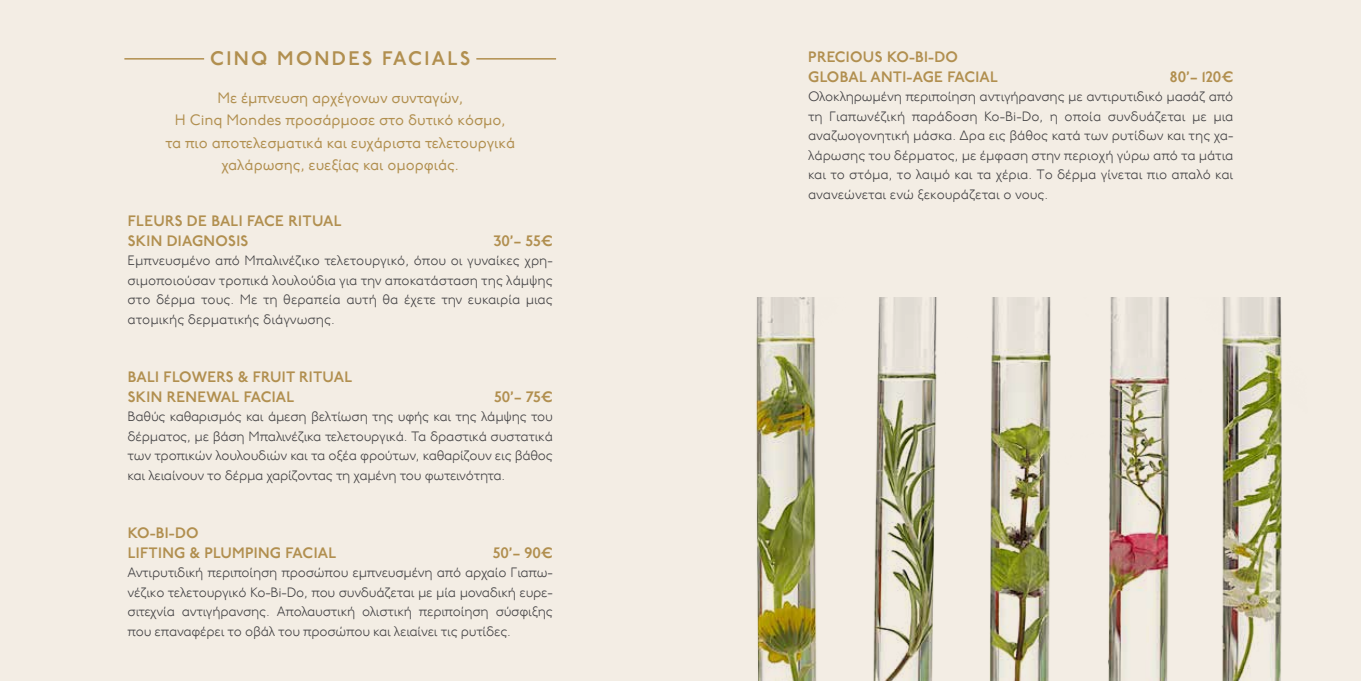
<style>
.page{position:relative;width:1361px;height:681px;background:#fff}
.page>*{position:absolute;margin:0;border:0;box-sizing:border-box;transform-origin:0 0}
.t1{font:700 19.5px "P22 Underground GR Demi";letter-spacing:.12em;color:#b18f4f}
.t2{font:700 15px/19.5px "P22 Underground GR Demi";color:#b18f4f}
.t3{font:15px/22.5px "P22 Underground GR Book";color:#b18f4f;text-align:center}
.t4{font:13.5px/19.5px "P22 Underground GR Light";letter-spacing:-.015em;color:#414042;text-align:justify}
</style>
<div class="page">
<div style="left:680px;top:0;width:681px;height:680px;background:#f3ede4"></div>
<div style="left:0;top:0;width:680px;height:680px;background:#f3ede4"></div>
<hr style="left:124px;top:58px;width:80px;height:2px;background:#b18f4f">
<hr style="left:476px;top:58px;width:80px;height:2px;background:#b18f4f">
<img style="left:756px;top:297px;width:526px;height:383px">
<h1 class="t1" style="left:210px;top:48px;width:14px">CIN</h1>
<h1 class="t1" style="left:251px;top:48px;width:43px">Q MONDES</h1>
<h1 class="t1" style="left:382px;top:48px;width:90px">FACIALS</h1>
<p class="t3" style="left:165px;top:87px;width:351px">Με έμπνευση αρχέγονων συνταγών,<br>Η Cinq Mondes προσάρμοσε στο δυτικό κόσμο, τα πιο αποτελεσματικά και ευχάριστα τελετουργικά χαλάρωσης, ευεξίας και ομορφιάς.</p>
<p class="t2" style="left:128px;top:212px;width:19px">FLEURS</p>
<p class="t2" style="left:187px;top:212px;width:42px">DE BALI</p>
<p class="t2" style="left:247px;top:212px;width:10px">FACE</p>
<p class="t2" style="left:288px;top:212px;width:10px">RITUAL</p>
<p class="t2" style="left:128px;top:231px;width:10px">SKIN</p>
<p class="t2" style="left:167px;top:231px;width:10px">DIAGNOSIS</p>
<p class="t2" style="left:494px;top:231px;width:61px">30’– 55€</p>
<p class="t4" style="left:128px;top:251px;width:427px">Εμπνευσμένο από Μπαλινέζικο τελετουργικό, όπου οι γυναίκες χρη&shy;σιμοποιούσαν τροπικά λουλούδια για την αποκατάσταση της λάμψης στο δέρμα τους. Με τη θεραπεία αυτή θα έχετε την ευκαιρία μιας ατομικής δερματικής διάγνωσης.</p>
<p class="t2" style="left:128px;top:368px;width:17px">BALI</p>
<p class="t2" style="left:164px;top:368px;width:20px">FLOWERS</p>
<p class="t2" style="left:238px;top:368px;width:33px">&amp; FRUIT</p>
<p class="t2" style="left:299px;top:368px;width:20px">RITUAL</p>
<p class="t2" style="left:128px;top:387px;width:18px">SKIN</p>
<p class="t2" style="left:167px;top:387px;width:12px">RENEWAL</p>
<p class="t2" style="left:244px;top:387px;width:16px">FACIAL</p>
<p class="t2" style="left:494px;top:387px;width:60px">50’– 75€</p>
<p class="t4" style="left:128px;top:407px;width:427px">Βαθύς καθαρισμός και άμεση βελτίωση της υφής και της λάμψης του δέρματος, με βάση Μπαλινέζικα τελετουργικά. Τα δραστικά συστατικά των τροπικών λουλουδιών και τα οξέα φρούτων, καθαρίζουν εις βάθος και λειαίνουν το δέρμα χαρίζοντας τη χαμένη του φωτεινότητα.</p>
<p class="t2" style="left:128px;top:524px;width:71px">KO-BI-DO<br>LIFTING</p>
<p class="t2" style="left:190px;top:543px;width:34px">&amp; PLUMPING</p>
<p class="t2" style="left:286px;top:543px;width:16px">FACIAL</p>
<p class="t2" style="left:493px;top:543px;width:62px">50’– 90€</p>
<p class="t4" style="left:128px;top:563px;width:427px">Αντιρυτιδική περιποίηση προσώπου εμπνευσμένη από αρχαίο Γιαπω&shy;νέζικο τελετουργικό Ko-Bi-Do, που συνδυάζεται με μία μοναδική ευρε&shy;σιτεχνία αντιγήρανσης. Απολαυστική ολιστική περιποίηση σύσφιξης που επαναφέρει το οβάλ του προσώπου και λειαίνει τις ρυτίδες.</p>
<p class="t2" style="left:808px;top:48px;width:19px">PRECIOUS</p>
<p class="t2" style="left:887px;top:48px;width:71px">KO-BI-DO</p>
<p class="t2" style="left:808px;top:67px;width:22px">GLOBAL</p>
<p class="t2" style="left:870px;top:67px;width:54px">ANTI-AGE</p>
<p class="t2" style="left:947px;top:67px;width:17px">FACIAL</p>
<p class="t2" style="left:1170px;top:67px;width:65px">80’– 120€</p>
<p class="t4" style="left:808px;top:87px;width:427px">Ολοκληρωμένη περιποίηση αντιγήρανσης με αντιρυτιδικό μασάζ από τη Γιαπωνέζική παράδοση Ko-Bi-Do, η οποία συνδυάζεται με μια αναζωογονητική μάσκα. Δρα εις βάθος κατά των ρυτίδων και της χα&shy;λάρωσης του δέρματος, με έμφαση στην περιοχή γύρω από τα μάτια και το στόμα, το λαιμό και τα χέρια. Το δέρμα γίνεται πιο απαλό και ανανεώνεται ενώ ξεκουράζεται ο νους.</p>
</div>
